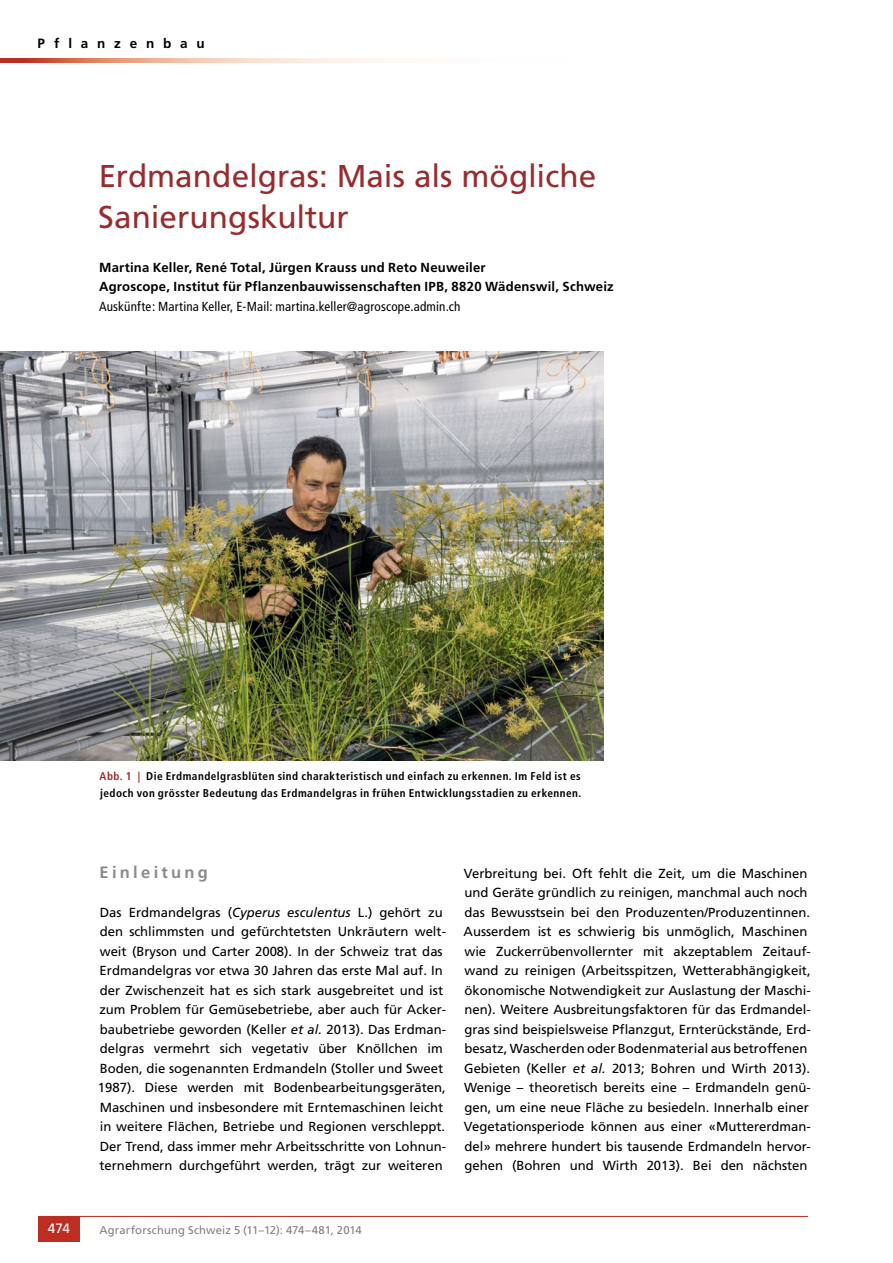
<style>
.page{position:relative;width:893px;height:1263px;background:#fff}
.page>*{position:absolute;margin:0;border:0;box-sizing:border-box;transform-origin:0 0}
.t1{font:31.5px/40.5px "Frutiger LT Std";color:#9a2b2f}
.t2{font:700 16.5px "Frutiger LT Std";letter-spacing:.2em;color:#8b8b8b}
.t3{font:700 13.5px "Frutiger LT Std";letter-spacing:.65em;color:#000}
.t4{font:13.5px "Frutiger LT Std";color:#fff}
.t5{font:13.2px/19.5px "Frutiger LT Std";color:#000}
.t6{font:700 13.2px/19.5px "Frutiger LT Std";letter-spacing:.015em;color:#000}
.t7{font:condensed 13.2px "Frutiger LT Std";letter-spacing:.015em;color:#000}
.t8{font:700 condensed 11.25px/16.5px "Frutiger LT Std";letter-spacing:.04em;color:#000}
.t9{font:11.25px "Frutiger LT Std";letter-spacing:.015em;color:#808080}
.s1{color:#9a2b2f}
.s2{font-style:italic}
</style>
<div class="page">
<hr style="left:38px;top:1216px;width:770px;height:1px;background:#bd2d21">
<div style="left:38px;top:1216px;width:42px;height:26px;background:#bd2d21"></div>
<svg style="left:0;top:58px;width:396px;height:5px;background:#ebb2a0"></svg>
<img style="left:0;top:351px;width:604px;height:409px">
<p class="t3" style="left:38px;top:36px;width:169px">Pflanzenbau</p>
<h1 class="t1" style="left:98px;top:156px;width:499px">Erdmandelgras: Mais als mögliche<br>Sanierungskultur</h1>
<p class="t6" style="left:99px;top:258px;width:516px">Martina Keller, René Total, Jürgen Krauss und Reto Neuweiler<br>Agroscope, Institut für Pflanzenbauwissenschaften IPB, 8820 Wädenswil, Schweiz</p>
<p class="t7" style="left:99px;top:299px;width:363px">Auskünfte: Martina Keller, E-Mail: martina.keller@agroscope.admin.ch</p>
<p class="t8" style="left:100px;top:768px;width:483px"><span class="s1">Abb. 1 |</span> Die Erdmandelgrasblüten sind charakteristisch und einfach zu erkennen. Im Feld ist es jedoch von grösster Bedeutung das Erdmandelgras in frühen Entwicklungsstadien zu erkennen.</p>
<p class="t2" style="left:100px;top:862px;width:110px">Einleitung</p>
<p class="t5" style="left:98px;top:902px;width:350px">Das Erdmandelgras (<span class="s2">Cyperus esculentus</span> L.) gehört zu den schlimmsten und gefürchtetsten Unkräutern welt&shy;weit (Bryson und Carter 2008). In der Schweiz trat das Erdmandelgras vor etwa 30 Jahren das erste Mal auf. In der Zwischenzeit hat es sich stark ausgebreitet und ist zum Problem für Gemüsebetriebe, aber auch für Acker&shy;baubetriebe geworden (Keller <span class="s2">et al.</span> 2013). Das Erdman&shy;delgras vermehrt sich vegetativ über Knöllchen im Boden, die sogenannten Erdmandeln (Stoller und Sweet 1987). Diese werden mit Bodenbearbeitungsgeräten, Maschinen und insbesondere mit Erntemaschinen leicht in weitere Flächen, Betriebe und Regionen verschleppt.<br>Der Trend, dass immer mehr Arbeitsschritte von Lohnun&shy;ternehmern durchgeführt werden, trägt zur weiteren</p>
<p class="t5" style="left:464px;top:863px;width:349px">Verbreitung bei. Oft fehlt die Zeit, um die Maschinen und Geräte gründlich zu reinigen, manchmal auch noch das Bewusstsein bei den Produzenten/Produzentinnen.<br>Ausserdem ist es schwierig bis unmöglich, Maschinen wie Zuckerrübenvollernter mit akzeptablem Zeitauf&shy;wand zu reinigen (Arbeitsspitzen, Wetterabhängigkeit, ökonomische Notwendigkeit zur Auslastung der Maschi&shy;nen). Weitere Ausbreitungsfaktoren für das Erdmandel&shy;gras sind beispielsweise Pflanzgut, Ernterückstände, Erd&shy;besatz, Wascherden oder Bodenmaterial aus betroffenen Gebieten (Keller <span class="s2">et al.</span> 2013; Bohren und Wirth 2013).<br>Wenige – theoretisch bereits eine – Erdmandeln genü&shy;gen, um eine neue Fläche zu besiedeln. Innerhalb einer Vegetationsperiode können aus einer «Muttererdman&shy;del» mehrere hundert bis tausende Erdmandeln hervor&shy;gehen (Bohren und Wirth 2013). Bei den nächsten</p>
<p class="t4" style="left:48px;top:1221px;width:24px">474</p>
<p class="t9" style="left:99px;top:1223px;width:264px">Agrarforschung Schweiz 5 (11–12): 474–481, 2014</p>
</div>
